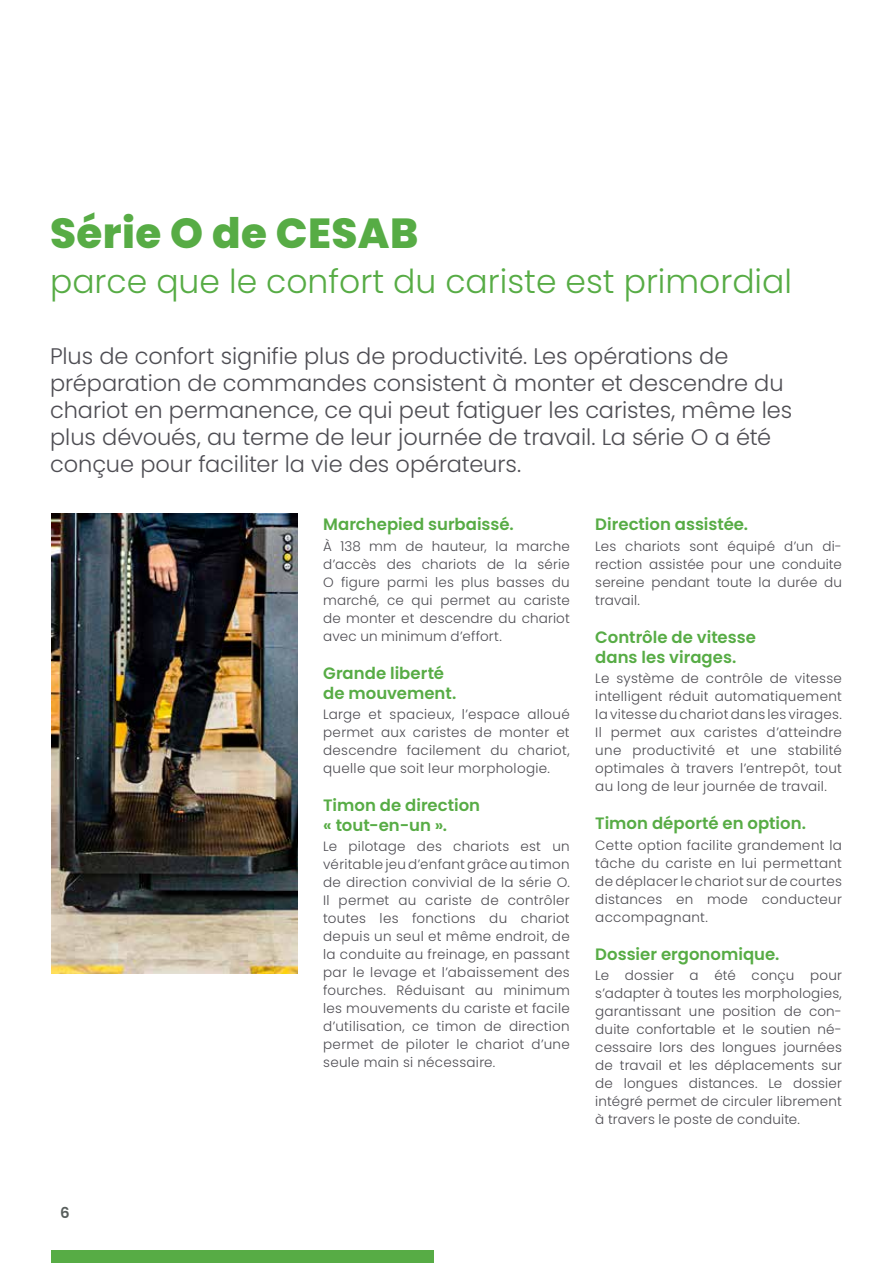
<style>
.page{position:relative;width:893px;height:1263px;background:#fff}
.page>*{position:absolute;margin:0;border:0;box-sizing:border-box;transform-origin:0 0}
.t1{font:800 42px "Poppins";letter-spacing:.01em;color:#57ac45}
.t2{font:300 33px "Poppins";color:#57ac45}
.t3{font:300 22.5px/27px "Poppins";letter-spacing:-.005em;color:#4e4d53}
.t4{font:600 16.5px/19.5px "Poppins";color:#57ac45}
.t5{font:600 15px "Poppins";color:#585e5c}
.t6{font:300 13.5px/18px "Poppins";letter-spacing:.015em;color:#4e4d53;text-align:justify}
</style>
<div class="page">
<div style="left:51px;top:1250px;width:383px;height:13px;background:#57ac45"></div>
<img style="left:51px;top:513px;width:247px;height:460px">
<h1 class="t1" style="left:50px;top:209px;width:370px">Série O de CESAB</h1>
<h2 class="t2" style="left:50px;top:263px;width:743px">parce que le confort du cariste est primordial</h2>
<p class="t3" style="left:50px;top:343px;width:744px">Plus de confort signifie plus de productivité. Les opérations de préparation de commandes consistent à monter et descendre du chariot en permanence, ce qui peut fatiguer les caristes, même les plus dévoués, au terme de leur journée de travail. La série O a été conçue pour faciliter la vie des opérateurs.</p>
<p class="t5" style="left:60px;top:1204px;width:11px">6</p>
<p class="t4" style="left:323px;top:515px;width:192px">Marchepied surbaissé.</p>
<p class="t6" style="left:323px;top:537px;width:248px">À 138 mm de hauteur, la marche d’accès des chariots de la série O figure parmi les plus basses du marché, ce qui permet au cariste de monter et descendre du chariot avec un minimum d’effort.</p>
<p class="t4" style="left:323px;top:664px;width:135px">Grande liberté de mouvement.</p>
<p class="t6" style="left:323px;top:705px;width:248px">Large et spacieux, l’espace alloué permet aux caristes de monter et descendre facilement du chariot, quelle que soit leur morphologie.</p>
<p class="t4" style="left:323px;top:796px;width:159px">Timon de direction « tout-en-un ».</p>
<p class="t6" style="left:323px;top:837px;width:248px">Le pilotage des chariots est un véritable jeu d’enfant grâce au timon de direction convivial de la série O.<br>Il permet au cariste de contrôler toutes les fonctions du chariot depuis un seul et même endroit, de la conduite au freinage, en passant par le levage et l’abaissement des fourches. Réduisant au minimum les mouvements du cariste et facile d’utilisation, ce timon de direction permet de piloter le chariot d’une seule main si nécessaire.</p>
<p class="t4" style="left:595px;top:515px;width:154px">Direction assistée.</p>
<p class="t6" style="left:595px;top:537px;width:248px">Les chariots sont équipé d’un di&shy;rection assistée pour une conduite sereine pendant toute la durée du travail.</p>
<p class="t4" style="left:595px;top:628px;width:162px">Contrôle de vitesse dans les virages.</p>
<p class="t6" style="left:595px;top:669px;width:248px">Le système de contrôle de vitesse intelligent réduit automatiquement la vitesse du chariot dans les virages.<br>Il permet aux caristes d’atteindre une productivité et une stabilité optimales à travers l’entrepôt, tout au long de leur journée de travail.</p>
<p class="t4" style="left:595px;top:814px;width:212px">Timon déporté en option.</p>
<p class="t6" style="left:595px;top:836px;width:248px">Cette option facilite grandement la tâche du cariste en lui permettant de déplacer le chariot sur de courtes distances en mode conducteur accompagnant.</p>
<p class="t4" style="left:595px;top:945px;width:186px">Dossier ergonomique.</p>
<p class="t6" style="left:595px;top:967px;width:248px">Le dossier a été conçu pour s’adapter à toutes les morphologies, garantissant une position de con&shy;duite confortable et le soutien né&shy;cessaire lors des longues journées de travail et les déplacements sur de longues distances. Le dossier intégré permet de circuler librement à travers le poste de conduite.</p>
</div>
